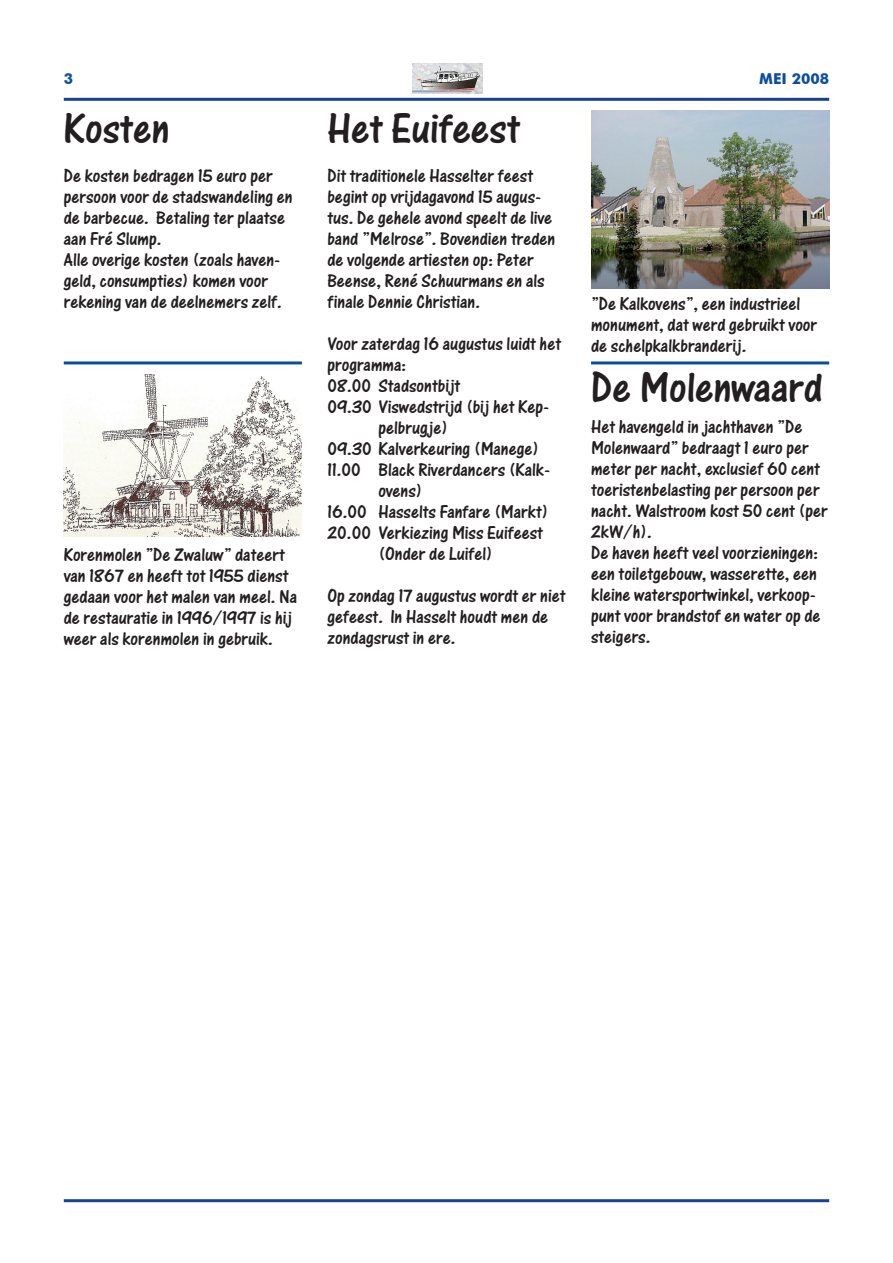
<style>
.page{position:relative;width:893px;height:1263px;background:#fff}
.page>*{position:absolute;margin:0;border:0;box-sizing:border-box;transform-origin:0 0}
.t1{font:45px "One Stroke Script Let Plain";color:#231f20}
.t2{font:19.5px/21px "One Stroke Script Let Plain";color:#231f20}
.t3{font:700 15px "Futura BT";color:#0d4da1}
</style>
<div class="page">
<img style="left:412px;top:64px;width:71px;height:30px">
<hr style="left:64px;top:98px;width:765px;height:3px;background:#1b3f94">
<hr style="left:64px;top:1199px;width:765px;height:3px;background:#1b3f94">
<hr style="left:64px;top:361px;width:238px;height:3px;background:#0d4da1">
<img style="left:64px;top:374px;width:238px;height:163px">
<img style="left:591px;top:111px;width:238px;height:178px">
<hr style="left:591px;top:361px;width:238px;height:3px;background:#0d4da1">
<p class="t3" style="left:64px;top:70px;width:11px">3</p>
<p class="t3" style="left:759px;top:70px;width:71px">MEI 2008</p>
<h1 class="t1" style="left:64px;top:102px;width:108px">Kosten</h1>
<p class="t2" style="left:64px;top:165px;width:231px">De kosten bedragen 15 euro per persoon voor de stadswandeling en de barbecue. Betaling ter plaatse aan Fré Slump.<br>Alle overige kosten (zoals haven&shy;geld, consumpties) komen voor rekening van de deelnemers zelf.</p>
<h1 class="t1" style="left:327px;top:102px;width:194px">Het Euifeest</h1>
<p class="t2" style="left:327px;top:165px;width:230px">Dit traditionele Hasselter feest begint op vrijdagavond 15 augus&shy;tus. De gehele avond speelt de live band ”Melrose”. Bovendien treden de volgende artiesten op: Peter<br>Beense, René Schuurmans en als finale Dennie Christian.</p>
<p class="t2" style="left:327px;top:333px;width:235px">Voor zaterdag 16 augustus luidt het</p>
<p class="t2" style="left:327px;top:354px;width:80px">programma:</p>
<p class="t2" style="left:327px;top:375px;width:134px">08.00 Stadsontbijt</p>
<p class="t2" style="left:327px;top:396px;width:223px">09.30 Viswedstrijd (bij het Kep-</p>
<p class="t2" style="left:378px;top:417px;width:71px">pelbrugje)</p>
<p class="t2" style="left:327px;top:438px;width:213px">09.30 Kalverkeuring (Manege)</p>
<p class="t2" style="left:327px;top:459px;width:224px">11.00 Black Riverdancers (Kalk-</p>
<p class="t2" style="left:378px;top:480px;width:46px">ovens)</p>
<p class="t2" style="left:327px;top:501px;width:223px">16.00 Hasselts Fanfare (Markt)</p>
<p class="t2" style="left:327px;top:522px;width:217px">20.00 Verkiezing Miss Euifeest</p>
<p class="t2" style="left:378px;top:543px;width:116px">(Onder de Luifel)</p>
<p class="t2" style="left:327px;top:585px;width:240px">Op zondag 17 augustus wordt er niet gefeest. In Hasselt houdt men de zondagsrust in ere.</p>
<p class="t2" style="left:591px;top:293px;width:228px">”De Kalkovens”, een industrieel monument, dat werd gebruikt voor de schelpkalkbranderij.</p>
<h1 class="t1" style="left:591px;top:362px;width:233px">De Molenwaard</h1>
<p class="t2" style="left:591px;top:416px;width:238px">Het havengeld in jachthaven ”De<br>Molenwaard” bedraagt 1 euro per meter per nacht, exclusief 60 cent toeristenbelasting per persoon per nacht. Walstroom kost 50 cent (per<br>2kW/h).<br>De haven heeft veel voorzieningen: een toiletgebouw, wasserette, een kleine watersportwinkel, verkoop&shy;punt voor brandstof en water op de steigers.</p>
<p class="t2" style="left:64px;top:544px;width:235px">Korenmolen ”De Zwaluw” dateert van 1867 en heeft tot 1955 dienst gedaan voor het malen van meel. Na de restauratie in 1996/1997 is hij weer als korenmolen in gebruik.</p>
</div>
